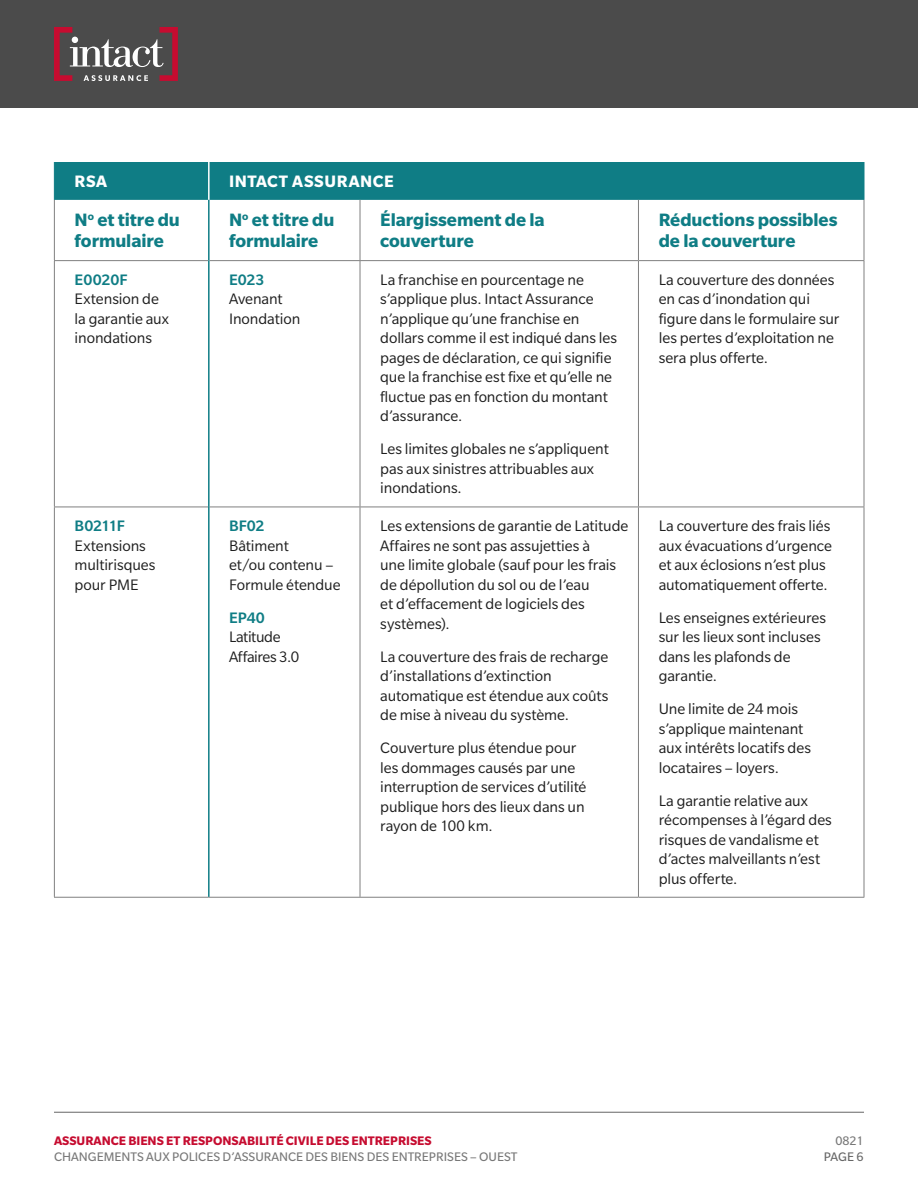
<style>
.page{position:relative;width:918px;height:1188px;background:#fff}
.page>*{position:absolute;margin:0;border:0;box-sizing:border-box;transform-origin:0 0}
.t1{font:700 19.5px/21px "Slate Std";letter-spacing:-.005em;color:#0f7d85}
.t2{font:700 18px "Slate Std";letter-spacing:.03em;color:#fff}
.Body__Table{font:16.5px/19.5px "Slate Std";letter-spacing:-.005em;color:#1e1e1e}
.Body__Table-2{font:16.5px/19.5px "Slate Std";letter-spacing:-.025em;color:#1e1e1e}
.t3{font:13.5px "Slate Std";color:#787878}
.t4{font:700 13.5px "Slate Std";color:#c60c30}
.t5{font:13.5px "Slate Std";color:#666}
.s1{font-weight:500;color:#0f7d85}
</style>
<div class="page">
<div style="left:0;top:0;width:918px;height:108px;background:#4b4b4b"></div>
<hr style="left:54px;top:1112px;width:810px;height:1px;background:#666">
<svg style="left:54px;top:27px;width:124px;height:54px"></svg>
<div style="left:55px;top:162px;width:809px;height:38px;background:#0f7d85"></div>
<hr style="left:208px;top:162px;width:2px;height:38px;background:#fff">
<hr style="left:360px;top:200px;width:1px;height:60px;background:#808080">
<hr style="left:638px;top:200px;width:1px;height:60px;background:#808080">
<hr style="left:864px;top:200px;width:1px;height:60px;background:#808080">
<hr style="left:210px;top:260px;width:150px;height:1px;background:#808080">
<hr style="left:360px;top:260px;width:278px;height:1px;background:#808080">
<hr style="left:360px;top:261px;width:1px;height:246px;background:#808080">
<hr style="left:638px;top:260px;width:226px;height:1px;background:#808080">
<hr style="left:638px;top:261px;width:1px;height:246px;background:#808080">
<hr style="left:864px;top:261px;width:1px;height:246px;background:#808080">
<hr style="left:210px;top:507px;width:150px;height:1px;background:#808080">
<hr style="left:360px;top:507px;width:278px;height:1px;background:#808080">
<hr style="left:360px;top:507px;width:1px;height:390px;background:#808080">
<hr style="left:638px;top:507px;width:226px;height:1px;background:#808080">
<hr style="left:638px;top:507px;width:1px;height:390px;background:#808080">
<hr style="left:864px;top:507px;width:1px;height:390px;background:#808080">
<hr style="left:209px;top:897px;width:151px;height:1px;background:#808080">
<hr style="left:360px;top:897px;width:278px;height:1px;background:#808080">
<hr style="left:638px;top:897px;width:226px;height:1px;background:#808080">
<hr style="left:54px;top:200px;width:1px;height:60px;background:#808080">
<hr style="left:54px;top:260px;width:154px;height:1px;background:#808080">
<hr style="left:54px;top:261px;width:1px;height:246px;background:#808080">
<hr style="left:54px;top:507px;width:154px;height:1px;background:#808080">
<hr style="left:54px;top:507px;width:1px;height:390px;background:#808080">
<hr style="left:54px;top:897px;width:155px;height:1px;background:#808080">
<hr style="left:54px;top:162px;width:1px;height:38px;background:#0f7d85">
<hr style="left:864px;top:162px;width:1px;height:38px;background:#0f7d85">
<hr style="left:208px;top:200px;width:2px;height:61px;background:#0f7d85">
<hr style="left:208px;top:261px;width:2px;height:246px;background:#0f7d85">
<hr style="left:208px;top:507px;width:2px;height:390px;background:#0f7d85">
<h1 class="t2" style="left:75px;top:171px;width:34px">RSA</h1>
<h1 class="t2" style="left:229px;top:171px;width:166px">INTACT ASSURANCE</h1>
<h2 class="t1" style="left:75px;top:209px;width:107px">N<sup>o</sup> et titre du formulaire</h2>
<h2 class="t1" style="left:229px;top:209px;width:107px">N<sup>o</sup> et titre du formulaire</h2>
<h2 class="t1" style="left:380px;top:209px;width:166px">Élargissement de la couverture</h2>
<h2 class="t1" style="left:659px;top:209px;width:180px">Réductions possibles de la couverture</h2>
<p class="Body__Table" style="left:75px;top:270px;width:96px"><span class="s1">E0020F<br></span>Extension de la garantie aux inondations</p>
<p class="Body__Table" style="left:229px;top:270px;width:73px"><span class="s1">E023<br></span>Avenant<br>Inondation</p>
<p class="Body__Table" style="left:380px;top:270px;width:238px">La franchise en pourcentage ne s’applique plus. Intact Assurance n’applique qu’une franchise en dollars comme il est indiqué dans les pages de déclaration, ce qui signifie que la franchise est fixe et qu’elle ne fluctue pas en fonction du montant d’assurance.</p>
<p class="Body__Table" style="left:380px;top:439px;width:230px">Les limites globales ne s’appliquent pas aux sinistres attribuables aux inondations.</p>
<p class="Body__Table" style="left:659px;top:270px;width:182px">La couverture des données en cas d’inondation qui figure dans le formulaire sur les pertes d’exploitation ne sera plus offerte.</p>
<p class="Body__Table" style="left:75px;top:516px;width:82px"><span class="s1">B0211F<br></span>Extensions multirisques pour PME</p>
<p class="Body__Table" style="left:229px;top:516px;width:113px"><span class="s1">BF02<br></span>Bâtiment<br>et/ou contenu –<br>Formule étendue</p>
<p class="Body__Table-2" style="left:229px;top:608px;width:72px"><span class="s1">EP40<br></span>Latitude<br>Affaires 3.0</p>
<p class="Body__Table" style="left:380px;top:516px;width:250px">Les extensions de garantie de Latitude<br>Affaires ne sont pas assujetties à<br>une limite globale (sauf pour les frais de dépollution du sol ou de l’eau<br>et d’effacement de logiciels des systèmes).</p>
<p class="Body__Table" style="left:380px;top:647px;width:230px">La couverture des frais de recharge d’installations d’extinction automatique est étendue aux coûts de mise à niveau du système.</p>
<p class="Body__Table" style="left:380px;top:738px;width:208px">Couverture plus étendue pour les dommages causés par une interruption de services d’utilité publique hors des lieux dans un rayon de 100 km.</p>
<p class="Body__Table" style="left:659px;top:516px;width:175px">La couverture des frais liés aux évacuations d’urgence et aux éclosions n’est plus automatiquement offerte.</p>
<p class="Body__Table" style="left:659px;top:608px;width:169px">Les enseignes extérieures sur les lieux sont incluses dans les plafonds de garantie.</p>
<p class="Body__Table" style="left:659px;top:699px;width:154px">Une limite de 24 mois s’applique maintenant aux intérêts locatifs des locataires – loyers.</p>
<p class="Body__Table" style="left:659px;top:791px;width:175px">La garantie relative aux récompenses à l’égard des risques de vandalisme et d’actes malveillants n’est plus offerte.</p>
<p class="t4" style="left:54px;top:1133px;width:379px">ASSURANCE BIENS ET RESPONSABILITÉ CIVILE DES ENTREPRISES</p>
<p class="t3" style="left:54px;top:1150px;width:465px">CHANGEMENTS AUX POLICES D’ASSURANCE DES BIENS DES ENTREPRISES – OUEST</p>
<p class="t3" style="left:835px;top:1134px;width:30px">0821</p>
<p class="t5" style="left:824px;top:1150px;width:41px">PAGE 6</p>
</div>
